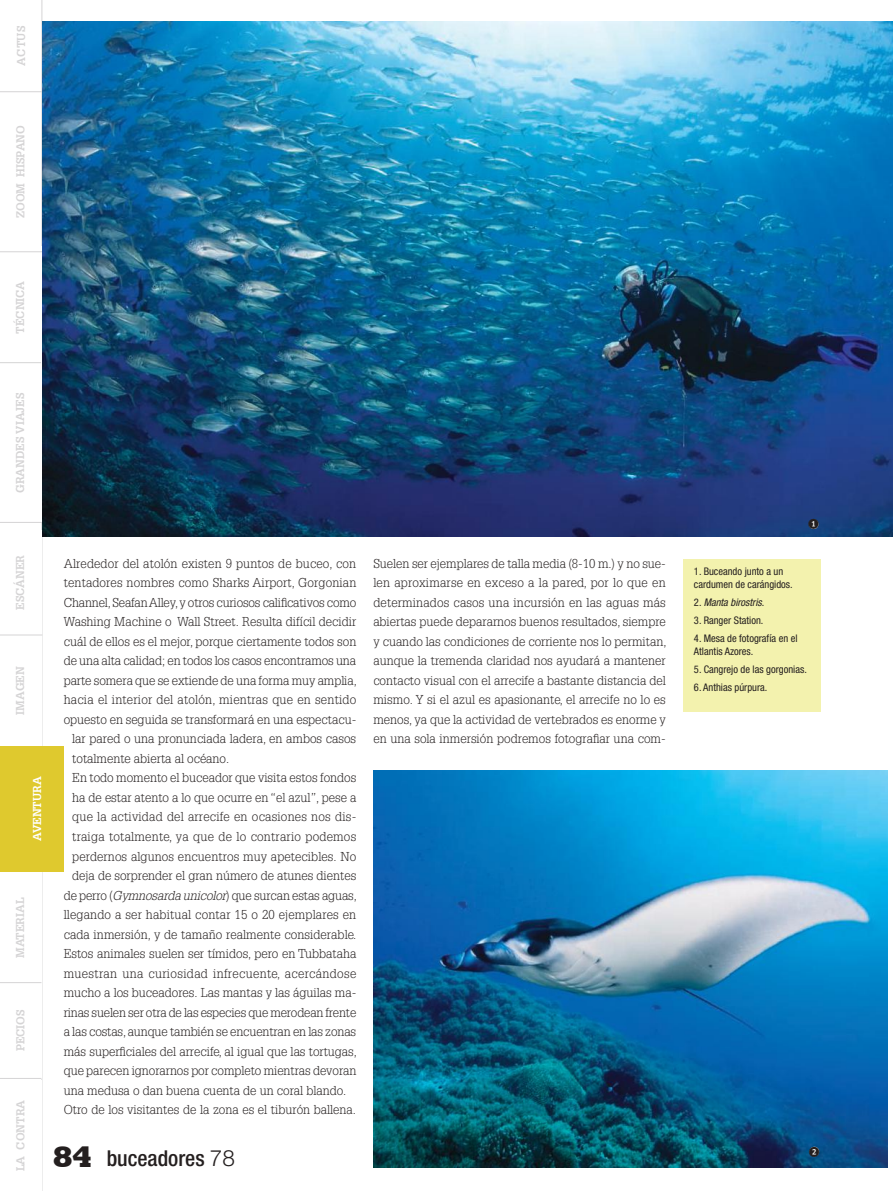
<style>
.page{position:relative;width:893px;height:1191px;background:#fff}
.page>*{position:absolute;margin:0;border:0;box-sizing:border-box;transform-origin:0 0}
.t1{font:500 condensed 21.9px "Helvetica Neue";color:#241f1f}
.t2{font:15px "FF Dingbests";color:#241f1f}
.t3{font:300 12.6px/19.5px "Glypha";color:#241f1f;text-align:justify}
.t4{font:300 12.6px "Glypha";letter-spacing:.025em;color:#241f1f}
.t5{font:300 12.6px "Glypha";letter-spacing:.02em;color:#241f1f}
.t6{font:700 11.25px "Glypha";color:#d5d4d5}
.t7{font:700 11.25px "Glypha";color:#fff}
.t8{font:condensed 10.5px/13.5px "Helvetica Neue";color:#241f1f}
.t9{font:italic condensed 10.5px "Helvetica Neue";color:#241f1f}
.s1{font-style:italic}
.s2{font-family:"Rockwell";font-weight:800;font-stretch:normal;font-size:30px}
.s3{font-weight:300;font-stretch:normal;font-size:22.5px}
.s4{font-style:normal}
</style>
<div class="page">
<hr style="left:41px;top:0;width:1px;height:1191px;background:#d5d4d5">
<hr style="left:0;top:982px;width:41px;height:1px;background:#d5d4d5">
<hr style="left:0;top:1078px;width:41px;height:1px;background:#d5d4d5">
<hr style="left:0;top:522px;width:42px;height:1px;background:#d5d4d5">
<hr style="left:0;top:634px;width:42px;height:1px;background:#d5d4d5">
<hr style="left:0;top:362px;width:41px;height:1px;background:#d5d4d5">
<hr style="left:0;top:91px;width:42px;height:1px;background:#d5d4d5">
<hr style="left:0;top:251px;width:42px;height:1px;background:#d5d4d5">
<div style="left:683px;top:559px;width:138px;height:152px;background:#f3f2ae"></div>
<div style="left:0;top:746px;width:64px;height:125px;background:#dfc92e"></div>
<img style="left:43px;top:21px;width:850px;height:515px">
<img style="left:374px;top:770px;width:514px;height:397px">
<div style="left:809px;top:519px;width:9px;height:10px;background:#fff;border-radius:50%"></div>
<svg style="left:809px;top:1146px;width:10px;height:10px"></svg>
<p class="t6" style="left:14px;top:66px;width:42px;rotate:-90deg">ACTUS</p>
<p class="t6" style="left:13px;top:218px;width:95px;rotate:-90deg">ZOOM HISPANO</p>
<p class="t6" style="left:13px;top:333px;width:54px;rotate:-90deg">TÉCNICA</p>
<p class="t6" style="left:13px;top:493px;width:102px;rotate:-90deg">GRANDES VIAJES</p>
<p class="t6" style="left:13px;top:610px;width:56px;rotate:-90deg">ESCÁNER</p>
<p class="t6" style="left:13px;top:715px;width:50px;rotate:-90deg">IMAGEN</p>
<p class="t7" style="left:30px;top:841px;width:66px;rotate:-90deg">AVENTURA</p>
<p class="t6" style="left:13px;top:958px;width:62px;rotate:-90deg">MATERIAL</p>
<p class="t6" style="left:14px;top:1051px;width:43px;rotate:-90deg">PECIOS</p>
<p class="t6" style="left:14px;top:1171px;width:73px;rotate:-90deg">LA CONTRA</p>
<p class="t3" style="left:64px;top:553px;width:294px">Alrededor del atolón existen 9 puntos de buceo, con</p>
<p class="t3" style="left:64px;top:573px;width:294px">tentadores nombres como Sharks Airport, Gorgonian</p>
<p class="t3" style="left:64px;top:592px;width:294px">Channel, Seafan Alley, y otros curiosos calificativos como</p>
<p class="t3" style="left:64px;top:612px;width:294px">Washing Machine o Wall Street. Resulta difícil decidir</p>
<p class="t3" style="left:64px;top:631px;width:294px">cuál de ellos es el mejor, porque ciertamente todos son</p>
<p class="t3" style="left:64px;top:651px;width:294px">de una alta calidad; en todos los casos encontramos una</p>
<p class="t3" style="left:64px;top:670px;width:295px">parte somera que se extiende de una forma muy amplia,</p>
<p class="t3" style="left:64px;top:690px;width:294px">hacia el interior del atolón, mientras que en sentido</p>
<p class="t3" style="left:64px;top:709px;width:294px">opuesto en seguida se transformará en una espectacu-</p>
<p class="t3" style="left:72px;top:729px;width:285px">lar pared o una pronunciada ladera, en ambos casos</p>
<p class="t3" style="left:72px;top:748px;width:158px">totalmente abierta al océano.</p>
<p class="t3" style="left:72px;top:768px;width:286px">En todo momento el buceador que visita estos fondos</p>
<p class="t3" style="left:72px;top:787px;width:286px">ha de estar atento a lo que ocurre en “el azul”, pese a</p>
<p class="t3" style="left:72px;top:807px;width:286px">que la actividad del arrecife en ocasiones nos dis-</p>
<p class="t5" style="left:72px;top:829px;width:285px">traiga totalmente, ya que de lo contrario podemos</p>
<p class="t3" style="left:72px;top:846px;width:286px">perdernos algunos encuentros muy apetecibles. No</p>
<p class="t3" style="left:72px;top:865px;width:286px">deja de sorprender el gran número de atunes dientes</p>
<p class="t3" style="left:64px;top:885px;width:295px">de perro (<span class="s1">Gymnosarda unicolor</span>) que surcan estas aguas,</p>
<p class="t3" style="left:64px;top:904px;width:294px">llegando a ser habitual contar 15 o 20 ejemplares en</p>
<p class="t3" style="left:64px;top:924px;width:294px">cada inmersión, y de tamaño realmente considerable.</p>
<p class="t3" style="left:64px;top:943px;width:294px">Estos animales suelen ser tímidos, pero en Tubbataha</p>
<p class="t4" style="left:64px;top:966px;width:294px">muestran una curiosidad infrecuente, acercándose</p>
<p class="t3" style="left:64px;top:982px;width:294px">mucho a los buceadores. Las mantas y las águilas ma-</p>
<p class="t3" style="left:64px;top:1002px;width:294px">rinas suelen ser otra de las especies que merodean frente</p>
<p class="t3" style="left:64px;top:1021px;width:294px">a las costas, aunque también se encuentran en las zonas</p>
<p class="t3" style="left:64px;top:1041px;width:295px">más superficiales del arrecife, al igual que las tortugas,</p>
<p class="t3" style="left:64px;top:1060px;width:294px">que parecen ignorarnos por completo mientras devoran</p>
<p class="t3" style="left:64px;top:1080px;width:284px">una medusa o dan buena cuenta de un coral blando.</p>
<p class="t3" style="left:64px;top:1099px;width:294px">Otro de los visitantes de la zona es el tiburón ballena.</p>
<h1 class="t1" style="left:52px;top:1145px;width:184px"><span class="s2">84</span> buceadores <span class="s3">78</span></h1>
<p class="t3" style="left:373px;top:553px;width:295px">Suelen ser ejemplares de talla media (8-10 m.) y no sue&shy;len aproximarse en exceso a la pared, por lo que en determinados casos una incursión en las aguas más abiertas puede depararnos buenos resultados, siempre y cuando las condiciones de corriente nos lo permitan, aunque la tremenda claridad nos ayudará a mantener contacto visual con el arrecife a bastante distancia del mismo. Y si el azul es apasionante, el arrecife no lo es menos, ya que la actividad de vertebrados es enorme y en una sola inmersión podremos fotografiar una com-</p>
<p class="t2" style="left:807px;top:516px;width:14px">1</p>
<p class="t8" style="left:694px;top:564px;width:100px">1. Buceando junto a un cardumen de carángidos.</p>
<p class="t9" style="left:694px;top:596px;width:72px"><span class="s4">2.</span> Manta birostris<span class="s4">.</span></p>
<p class="t8" style="left:694px;top:613px;width:71px">3. Ranger Station.</p>
<p class="t8" style="left:694px;top:631px;width:105px">4. Mesa de fotografía en el<br>Atlantis Azores.</p>
<p class="t8" style="left:694px;top:662px;width:114px">5. Cangrejo de las gorgonias.</p>
<p class="t8" style="left:694px;top:680px;width:75px">6. Anthias púrpura.</p>
<p class="t2" style="left:808px;top:1143px;width:14px">2</p>
</div>
